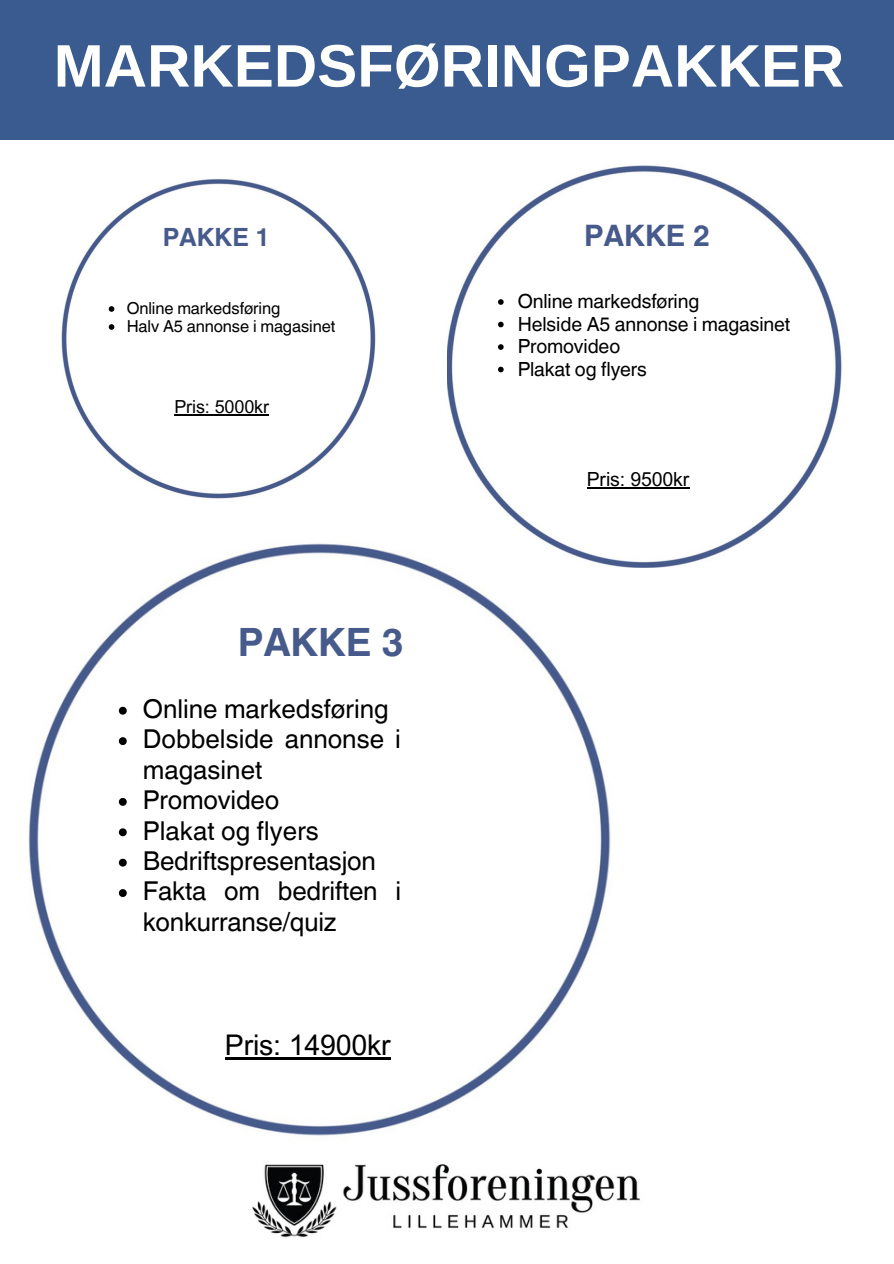
<style>
.page{position:relative;width:894px;height:1264px;background:#fff}
.page>*{position:absolute;margin:0;border:0;box-sizing:border-box;transform-origin:0 0}
.t1{font:700 60px "Arimo";color:#fff}
.t2{font:700 39px "Helvetica World";letter-spacing:-.005em;color:#465a8b}
.t3{font:700 29.55px "Helvetica World";letter-spacing:-.005em;color:#465a8b}
.t4{font:28.5px "Arial MT Pro";letter-spacing:-.005em;color:#000}
.t5{font:25.95px/30.3px "Helvetica World";letter-spacing:-.005em;color:#000}
.t6{font:700 25.05px "Helvetica World";letter-spacing:-.005em;color:#465a8b}
.t7{font:19.5px "Helvetica World";letter-spacing:-.005em;color:#000}
.t8{font:19.5px "Arial MT Pro";letter-spacing:-.005em;color:#000}
.t9{font:18px "Arial MT Pro";letter-spacing:-.005em;color:#000}
.t10{font:16.5px "Helvetica World";letter-spacing:-.005em;color:#000}
</style>
<div class="page">
<img style="left:61px;top:179px;width:315px;height:320px">
<img style="left:28px;top:543px;width:583px;height:593px">
<img style="left:447px;top:139px;width:445px;height:429px">
<div style="left:0;top:0;width:893px;height:139px;background:#3a5b90"></div>
<img style="left:252px;top:1164px;width:388px;height:74px">
<hr style="left:174px;top:414px;width:95px;height:1px;background:#000">
<svg style="left:109px;top:306px;width:5px;height:6px"></svg>
<svg style="left:109px;top:324px;width:5px;height:6px"></svg>
<hr style="left:225px;top:1057px;width:165px;height:2px;background:#000">
<svg style="left:119px;top:706px;width:8px;height:8px"></svg>
<svg style="left:119px;top:737px;width:8px;height:8px"></svg>
<svg style="left:119px;top:798px;width:8px;height:7px"></svg>
<svg style="left:119px;top:828px;width:8px;height:8px"></svg>
<svg style="left:119px;top:858px;width:8px;height:8px"></svg>
<svg style="left:119px;top:889px;width:8px;height:8px"></svg>
<hr style="left:586px;top:487px;width:103px;height:1px;background:#000">
<svg style="left:498px;top:299px;width:5px;height:6px"></svg>
<svg style="left:498px;top:322px;width:5px;height:5px"></svg>
<svg style="left:498px;top:344px;width:5px;height:6px"></svg>
<svg style="left:498px;top:367px;width:5px;height:5px"></svg>
<h4 class="t1" style="left:54px;top:32px;width:791px">MARKEDSFØRINGPAKKER</h4>
<p class="t6" style="left:163px;top:216px;width:108px">PAKKE 1</p>
<p class="t10" style="left:127px;top:298px;width:155px">Online markedsføring</p>
<p class="t10" style="left:127px;top:316px;width:210px">Halv A5 annonse i magasinet</p>
<p class="t9" style="left:174px;top:400px;width:96px">Pris: 5000kr</p>
<p class="t2" style="left:238px;top:610px;width:168px">PAKKE 3</p>
<p class="t5" style="left:143px;top:694px;width:247px">Online markedsføring</p>
<p class="t5" style="left:143px;top:724px;width:259px">Dobbelside annonse i magasinet</p>
<p class="t5" style="left:143px;top:785px;width:138px">Promovideo</p>
<p class="t5" style="left:143px;top:815px;width:177px">Plakat og flyers</p>
<h2 class="t5" style="left:143px;top:845px;width:234px">Bedriftspresentasjon</h2>
<p class="t5" style="left:143px;top:876px;width:260px">Fakta om bedriften i konkurranse/quiz</p>
<h5 class="t4" style="left:225px;top:1034px;width:167px">Pris: 14900kr</h5>
<p class="t3" style="left:584px;top:211px;width:127px">PAKKE 2</p>
<p class="t7" style="left:517px;top:290px;width:183px">Online markedsføring</p>
<p class="t7" style="left:517px;top:312px;width:274px">Helside A5 annonse i magasinet</p>
<p class="t7" style="left:517px;top:335px;width:104px">Promovideo</p>
<p class="t7" style="left:517px;top:357px;width:131px">Plakat og flyers</p>
<p class="t8" style="left:586px;top:472px;width:104px">Pris: 9500kr</p>
</div>
